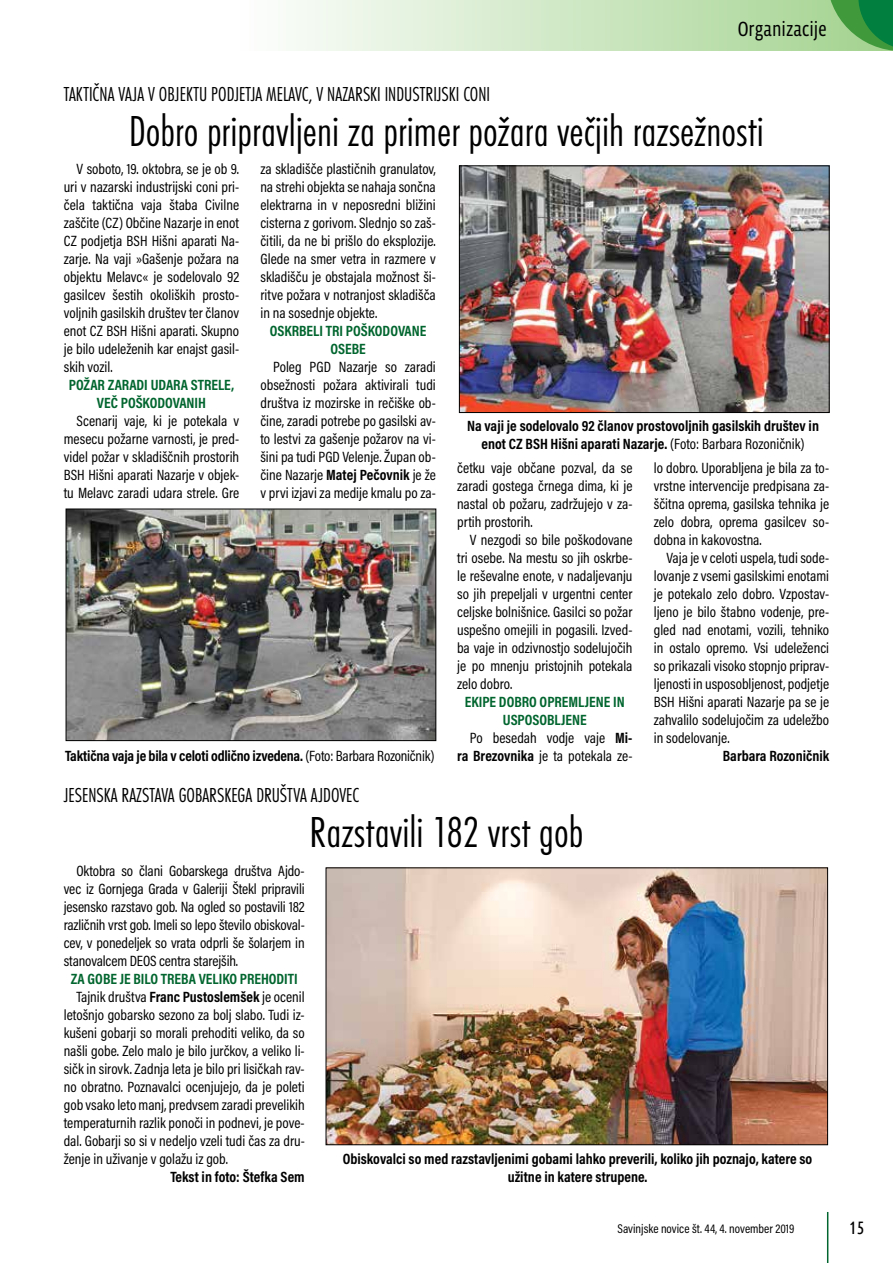
<style>
.page{position:relative;width:893px;height:1263px;background:#fff}
.page>*{position:absolute;margin:0;border:0;box-sizing:border-box;transform-origin:0 0}
.t1{font:45px "Futura TEE Ligh Cond";color:#000}
.t2{font:21px "Futura TEE Ligh Cond";color:#000}
.t3{font:21px "Vista Sans Nar OTCE";color:#000}
.t4{font:18px "Ubuntu Condensed";color:#000}
.t5{font:15px/18px "Acumin Pro Cond";color:#000;text-align:justify}
.t6{font:700 15px/18px "Acumin Pro Cond";color:#000;text-align:center}
.t7{font:700 15px/18px "Acumin Pro Cond";color:#00652e;text-align:center}
.t8{font:12.75px "Acumin Pro Cond";color:#000}
.s1{font-weight:700}
.s2{font-weight:400}
</style>
<div class="page">
<svg style="left:294px;top:0;width:533px;height:51px;background:#d0e8c6"></svg>
<hr style="left:827px;top:1212px;width:1px;height:51px;background:#00652e">
<svg style="left:827px;top:0;width:66px;height:51px;background:#4ea55b"></svg>
<img style="left:68px;top:511px;width:366px;height:228px">
<div style="left:66px;top:509px;width:370px;height:232px;border:1px solid #000"></div>
<img style="left:461px;top:168px;width:366px;height:243px">
<div style="left:459px;top:166px;width:370px;height:247px;border:1px solid #000"></div>
<img style="left:328px;top:870px;width:498px;height:273px">
<div style="left:326px;top:868px;width:502px;height:277px;border:1px solid #000"></div>
<h2 class="t3" style="left:738px;top:17px;width:90px">Organizacije</h2>
<h2 class="t2" style="left:64px;top:82px;width:428px">TAKTIČNA VAJA V OBJEKTU PODJETJA MELAVC, V NAZARSKI INDUSTRIJSKI CONI</h2>
<h1 class="t1" style="left:129px;top:105px;width:636px">Dobro pripravljeni za primer požara večjih razsežnosti</h1>
<p class="t5" style="left:64px;top:159px;width:177px;text-indent:13px">V soboto, 19. oktobra, se je ob 9. uri v nazarski industrijski coni pri&shy;čela taktična vaja štaba Civilne zaščite (CZ) Občine Nazarje in enot CZ podjetja BSH Hišni aparati Na&shy;zarje. Na vaji »Gašenje požara na objektu Melavc« je sodelovalo 92 gasilcev šestih okoliških prosto&shy;voljnih gasilskih društev ter članov enot CZ BSH Hišni aparati. Skupno je bilo udeleženih kar enajst gasil&shy;skih vozil.</p>
<p class="t7" style="left:69px;top:375px;width:167px">POŽAR ZARADI UDARA STRELE,<br>VEČ POŠKODOVANIH</p>
<p class="t5" style="left:64px;top:411px;width:177px;text-indent:13px">Scenarij vaje, ki je potekala v mesecu požarne varnosti, je pred&shy;videl požar v skladiščnih prostorih BSH Hišni aparati Nazarje v objek&shy;tu Melavc zaradi udara strele. Gre</p>
<p class="t5" style="left:260px;top:159px;width:177px">za skladišče plastičnih granulatov, na strehi objekta se nahaja sončna elektrarna in v neposredni bližini cisterna z gorivom. Slednjo so zaš&shy;čitili, da ne bi prišlo do eksplozije.<br>Glede na smer vetra in razmere v skladišču je obstajala možnost ši&shy;ritve požara v notranjost skladišča in na sosednje objekte.</p>
<p class="t7" style="left:270px;top:321px;width:158px">OSKRBELI TRI POŠKODOVANE<br>OSEBE</p>
<p class="t5" style="left:260px;top:357px;width:177px;text-indent:13px">Poleg PGD Nazarje so zaradi obsežnosti požara aktivirali tudi društva iz mozirske in rečiške ob&shy;čine, zaradi potrebe po gasilski av&shy;to lestvi za gašenje požarov na vi&shy;šini pa tudi PGD Velenje. Župan ob&shy;čine Nazarje <span class="s1">Matej Pečovnik</span> je že v prvi izjavi za medije kmalu po za-</p>
<p class="t6" style="left:467px;top:417px;width:353px">Na vaji je sodelovalo 92 članov prostovoljnih gasilskih društev in enot CZ BSH Hišni aparati Nazarje. <span class="s2">(Foto: Barbara Rozoničnik)</span></p>
<p class="t5" style="left:457px;top:459px;width:177px">četku vaje občane pozval, da se zaradi gostega črnega dima, ki je nastal ob požaru, zadržujejo v za&shy;prtih prostorih.</p>
<p class="t5" style="left:457px;top:531px;width:177px;text-indent:13px">V nezgodi so bile poškodovane tri osebe. Na mestu so jih oskrbe&shy;le reševalne enote, v nadaljevanju so jih prepeljali v urgentni center celjske bolnišnice. Gasilci so požar uspešno omejili in pogasili. Izved&shy;ba vaje in odzivnostjo sodelujočih je po mnenju pristojnih potekala zelo dobro.</p>
<p class="t7" style="left:465px;top:692px;width:161px">EKIPE DOBRO OPREMLJENE IN</p>
<p class="t7" style="left:503px;top:710px;width:85px">USPOSOBLJENE</p>
<p class="t5" style="left:470px;top:729px;width:164px">Po besedah vodje vaje <span class="s1">Mi-</span></p>
<p class="t5" style="left:457px;top:747px;width:177px"><span class="s1">ra Brezovnika</span> je ta potekala ze-</p>
<p class="t5" style="left:654px;top:459px;width:177px">lo dobro. Uporabljena je bila za to&shy;vrstne intervencije predpisana za&shy;ščitna oprema, gasilska tehnika je zelo dobra, oprema gasilcev so&shy;dobna in kakovostna.</p>
<p class="t5" style="left:654px;top:549px;width:177px;text-indent:13px">Vaja je v celoti uspela, tudi sode&shy;lovanje z vsemi gasilskimi enotami je potekalo zelo dobro. Vzpostav&shy;ljeno je bilo štabno vodenje, pre&shy;gled nad enotami, vozili, tehniko in ostalo opremo. Vsi udeleženci so prikazali visoko stopnjo priprav&shy;ljenosti in usposobljenost, podjetje BSH Hišni aparati Nazarje pa se je zahvalilo sodelujočim za udeležbo in sodelovanje.</p>
<p class="t6" style="left:723px;top:746px;width:108px">Barbara Rozoničnik</p>
<p class="t6" style="left:65px;top:747px;width:371px">Taktična vaja je bila v celoti odlično izvedena. <span class="s2">(Foto: Barbara Rozoničnik)</span></p>
<h2 class="t2" style="left:64px;top:783px;width:297px">JESENSKA RAZSTAVA GOBARSKEGA DRUŠTVA AJDOVEC</h2>
<h1 class="t1" style="left:310px;top:806px;width:275px">Razstavili 182 vrst gob</h1>
<p class="t5" style="left:64px;top:861px;width:242px;text-indent:13px">Oktobra so člani Gobarskega društva Ajdo&shy;vec iz Gornjega Grada v Galeriji Štekl pripravili jesensko razstavo gob. Na ogled so postavili 182 različnih vrst gob. Imeli so lepo število obiskoval&shy;cev, v ponedeljek so vrata odprli še šolarjem in stanovalcem DEOS centra starejših.</p>
<p class="t7" style="left:71px;top:969px;width:229px">ZA GOBE JE BILO TREBA VELIKO PREHODITI</p>
<p class="t5" style="left:77px;top:987px;width:230px">Tajnik društva <span class="s1">Franc Pustoslemšek</span> je ocenil</p>
<p class="t5" style="left:64px;top:1005px;width:242px">letošnjo gobarsko sezono za bolj slabo. Tudi iz-</p>
<p class="t5" style="left:64px;top:1023px;width:242px">kušeni gobarji so morali prehoditi veliko, da so</p>
<p class="t5" style="left:64px;top:1041px;width:242px">našli gobe. Zelo malo je bilo jurčkov, a veliko li-</p>
<p class="t5" style="left:64px;top:1059px;width:242px">sičk in sirovk. Zadnja leta je bilo pri lisičkah rav-</p>
<p class="t5" style="left:64px;top:1077px;width:242px">no obratno. Poznavalci ocenjujejo, da je poleti</p>
<p class="t5" style="left:64px;top:1095px;width:242px">gob vsako leto manj, predvsem zaradi prevelikih</p>
<p class="t5" style="left:64px;top:1113px;width:242px">temperaturnih razlik ponoči in podnevi, je pove-</p>
<p class="t5" style="left:64px;top:1131px;width:242px">dal. Gobarji so si v nedeljo vzeli tudi čas za dru-</p>
<p class="t5" style="left:64px;top:1149px;width:166px">ženje in uživanje v golažu iz gob.</p>
<p class="t6" style="left:170px;top:1167px;width:136px">Tekst in foto: Štefka Sem</p>
<p class="t6" style="left:343px;top:1149px;width:471px">Obiskovalci so med razstavljenimi gobami lahko preverili, koliko jih poznajo, katere so užitne in katere strupene.</p>
<p class="t8" style="left:617px;top:1221px;width:178px">Savinjske novice št. 44, 4. november 2019</p>
<p class="t4" style="left:849px;top:1216px;width:17px">15</p>
</div>
